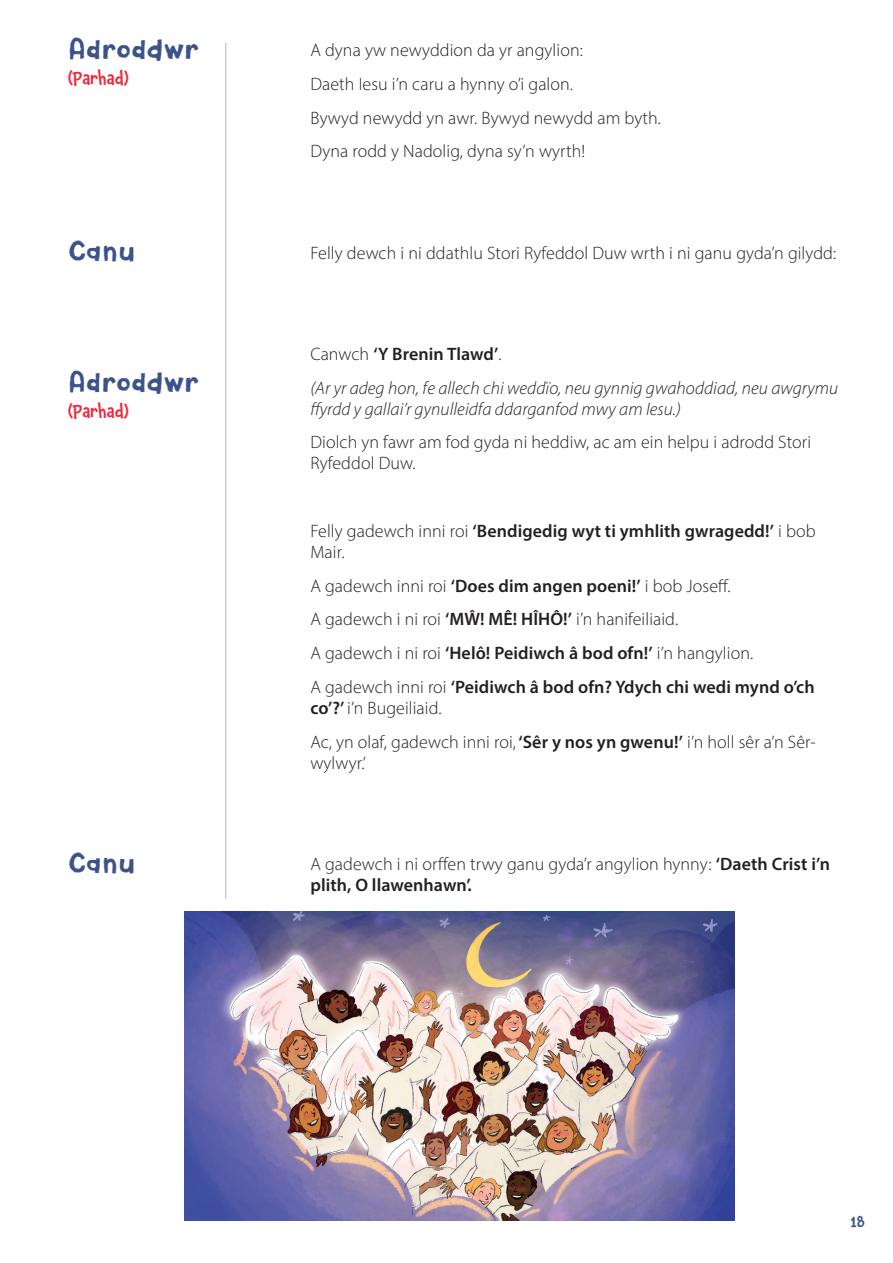
<style>
.page{position:relative;width:893px;height:1263px;background:#fff}
.page>*{position:absolute;margin:0;border:0;box-sizing:border-box;transform-origin:0 0}
.t1{font:30px "Canvas Text Sans";letter-spacing:.005em;color:#3c528b}
.t2{font:300 18px/33.8px "Myriad Pro";letter-spacing:.005em;color:#231f20}
.t3{font:italic 300 18px/33.8px "Myriad Pro";letter-spacing:.005em;color:#231f20}
.t4{font:600 18px/21px "Myriad Pro";letter-spacing:.005em;color:#231f20}
.t5{font:500 16.5px "Chaloops";letter-spacing:.005em;color:#ee293c}
.t6{font:500 15px "Chaloops";color:#3c528b}
.s1{font-style:normal}
.s2{font-weight:600;font-style:normal}
.s3{font-weight:300}
.s4{font-weight:600}
</style>
<div class="page">
<hr style="left:225px;top:43px;width:1px;height:856px;background:#b2b3b7">
<img style="left:185px;top:912px;width:549px;height:308px">
<h1 class="t1" style="left:68px;top:31px;width:132px">Adroddwr</h1>
<p class="t5" style="left:68px;top:66px;width:62px">(Parhad)</p>
<p class="t2" style="left:310px;top:33px;width:352px">A dyna yw newyddion da yr angylion:<br>Daeth Iesu i’n caru a hynny o’i galon.<br>Bywyd newydd yn awr. Bywyd newydd am byth.<br>Dyna rodd y Nadolig, dyna sy’n wyrth!</p>
<h1 class="t1" style="left:68px;top:234px;width:69px">Canu</h1>
<p class="t2" style="left:310px;top:235px;width:527px">Felly dewch i ni ddathlu Stori Ryfeddol Duw wrth i ni ganu gyda’n gilydd:</p>
<h1 class="t1" style="left:68px;top:364px;width:132px">Adroddwr</h1>
<p class="t5" style="left:68px;top:399px;width:62px">(Parhad)</p>
<p class="t3" style="left:310px;top:337px;width:529px"><span class="s1">Canwch</span> <span class="s2">‘Y Brenin Tlawd’</span><span class="s1">.<br></span>(Ar yr adeg hon, fe allech chi weddïo, neu gynnig gwahoddiad, neu awgrymu</p>
<p class="t3" style="left:310px;top:392px;width:372px">ffyrdd y gallai’r gynulleidfa ddarganfod mwy am Iesu.)</p>
<p class="t2" style="left:310px;top:432px;width:502px;line-height:21px">Diolch yn fawr am fod gyda ni heddiw, ac am ein helpu i adrodd Stori<br>Ryfeddol Duw.</p>
<p class="t4" style="left:310px;top:520px;width:507px"><span class="s3">Felly gadewch inni roi</span> ‘Bendigedig wyt ti ymhlith gwragedd!’ <span class="s3">i bob<br>Mair.</span></p>
<p class="t2" style="left:310px;top:569px;width:506px">A gadewch inni roi <span class="s4">‘Does dim angen poeni!’</span> i bob Joseff.<br>A gadewch i ni roi <span class="s4">‘MŴ! MÊ! HÎHÔ!’</span> i’n hanifeiliaid.<br>A gadewch i ni roi <span class="s4">‘Helô! Peidiwch â bod ofn!’</span> i’n hangylion.<br>A gadewch inni roi <span class="s4">‘Peidiwch â bod ofn? Ydych chi wedi mynd o’ch</span></p>
<p class="t2" style="left:310px;top:691px;width:507px"><span class="s4">co’?’</span> i’n Bugeiliaid.<br>Ac, yn olaf, gadewch inni roi, <span class="s4">‘Sêr y nos yn gwenu!’</span> i’n holl sêr a’n Sêr-</p>
<p class="t2" style="left:310px;top:746px;width:57px">wylwyr.’</p>
<h1 class="t1" style="left:68px;top:845px;width:69px">Canu</h1>
<p class="t2" style="left:310px;top:853px;width:521px;line-height:21px">A gadewch i ni orffen trwy ganu gyda’r angylion hynny: <span class="s4">‘Daeth Crist i’n plith, O llawenhawn’.</span></p>
<p class="t6" style="left:850px;top:1211px;width:16px">18</p>
</div>
